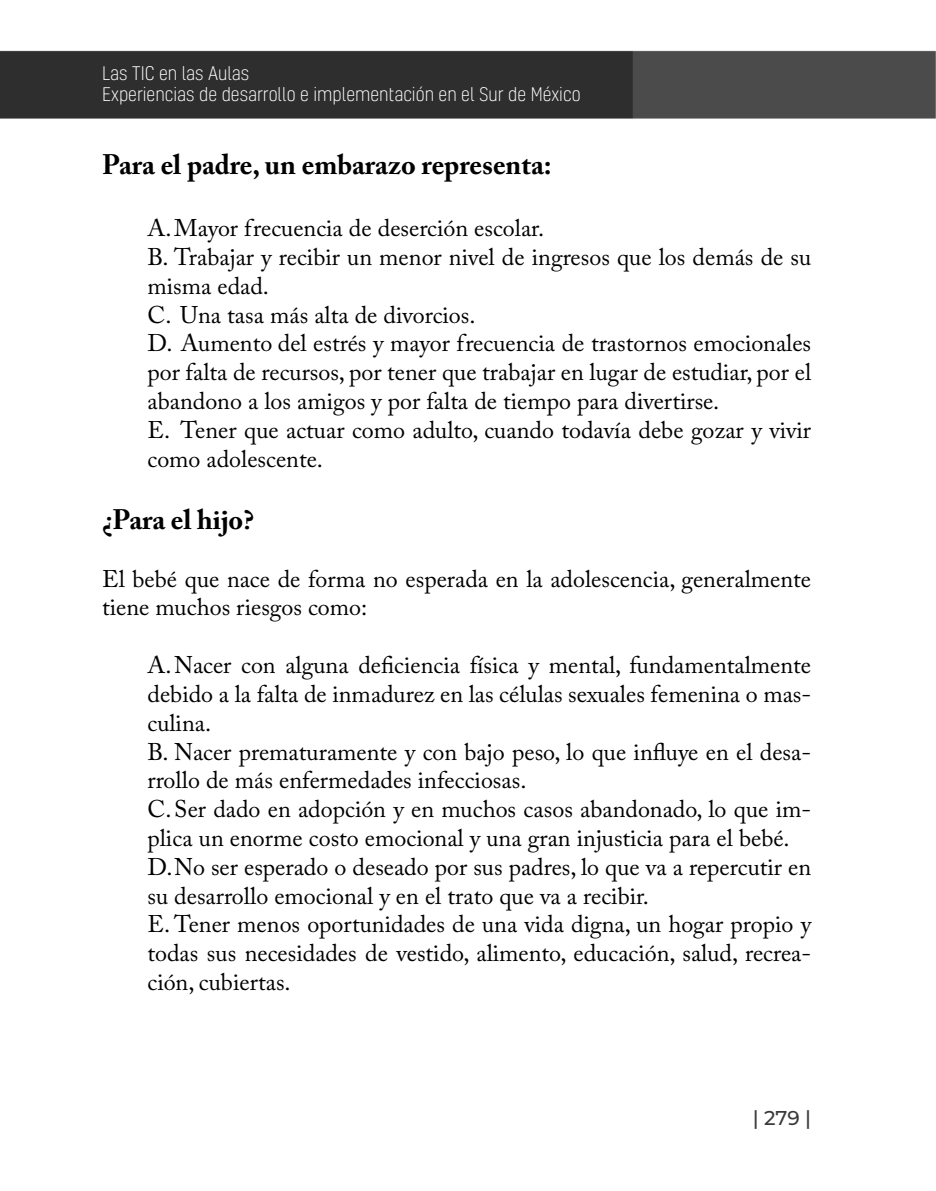
<style>
.page{position:relative;width:936px;height:1191px;background:#fff}
.page>*{position:absolute;margin:0;border:0;box-sizing:border-box;transform-origin:0 0}
.Tema{font:700 28px "Adobe Caslon Pro";color:#000}
.Cuerpo{font:24px/28.8px "Adobe Caslon Pro";color:#000}
.t1{font:500 20px "Montserrat";color:#3a3a3a}
.t2{font:300 18px/21.6px "Kelson";color:#fff}
</style>
<div class="page">
<img style="left:0;top:50px;width:935px;height:69px">
<p class="t2" style="left:102px;top:62px;width:480px">Las TIC en las Aulas<br>Experiencias de desarrollo e implementación en el Sur de México</p>
<p class="Tema" style="left:102px;top:148px;width:451px">Para el padre, un embarazo representa:</p>
<p class="Cuerpo" style="left:147px;top:213px;width:398px">A.Mayor frecuencia de deserción escolar.</p>
<p class="Cuerpo" style="left:147px;top:242px;width:665px">B. Trabajar y recibir un menor nivel de ingresos que los demás de su misma edad.</p>
<p class="Cuerpo" style="left:147px;top:300px;width:329px">C. Una tasa más alta de divorcios.</p>
<p class="Cuerpo" style="left:147px;top:329px;width:665px;text-align:justify">D. Aumento del estrés y mayor frecuencia de trastornos emocionales por falta de recursos, por tener que trabajar en lugar de estudiar, por el abandono a los amigos y por falta de tiempo para divertirse.</p>
<p class="Cuerpo" style="left:147px;top:415px;width:665px">E. Tener que actuar como adulto, cuando todavía debe gozar y vivir como adolescente.</p>
<p class="Tema" style="left:102px;top:503px;width:153px">¿Para el hijo?</p>
<p class="Cuerpo" style="left:102px;top:564px;width:710px">El bebé que nace de forma no esperada en la adolescencia, generalmente tiene muchos riesgos como:</p>
<p class="Cuerpo" style="left:147px;top:650px;width:665px;text-align:justify">A.Nacer con alguna deficiencia física y mental, fundamentalmente debido a la falta de inmadurez en las células sexuales femenina o mas&shy;culina.</p>
<p class="Cuerpo" style="left:147px;top:737px;width:665px">B. Nacer prematuramente y con bajo peso, lo que influye en el desa&shy;rrollo de más enfermedades infecciosas.</p>
<p class="Cuerpo" style="left:147px;top:794px;width:665px">C.Ser dado en adopción y en muchos casos abandonado, lo que im&shy;plica un enorme costo emocional y una gran injusticia para el bebé.</p>
<p class="Cuerpo" style="left:147px;top:852px;width:665px">D.No ser esperado o deseado por sus padres, lo que va a repercutir en su desarrollo emocional y en el trato que va a recibir.</p>
<p class="Cuerpo" style="left:147px;top:909px;width:665px;text-align:justify">E. Tener menos oportunidades de una vida digna, un hogar propio y todas sus necesidades de vestido, alimento, educación, salud, recrea&shy;ción, cubiertas.</p>
<p class="t1" style="left:752px;top:1104px;width:60px">| 279 |</p>
</div>
